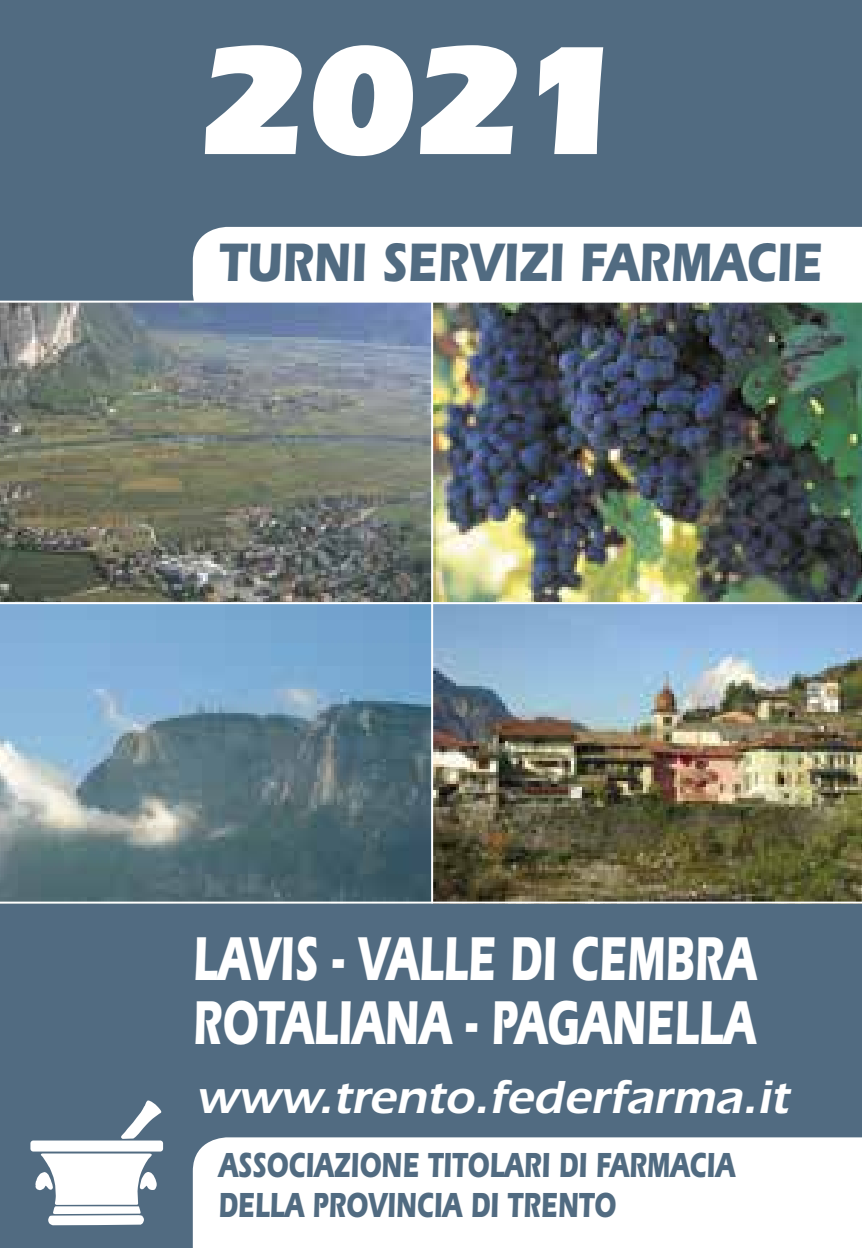
<style>
.page{position:relative;width:862px;height:1248px;background:#fff}
.page>*{position:absolute;margin:0;border:0;box-sizing:border-box;transform-origin:0 0}
.t1{font:900 160px "ITC Eras Std";color:#fff}
.t2{font:700 64px/64px "ITC Eras Std";color:#fff;scale:.65 1}
.t3{font:700 56px "ITC Eras Std";color:#516b81;scale:.8 1}
.t4{font:600 48px "ITC Eras Std";color:#fff}
.t5{font:700 36px/40px "ITC Eras Std";color:#516b81;scale:.7 1}
</style>
<div class="page">
<div style="left:0;top:0;width:862px;height:1247px;background:#516b81"></div>
<div style="left:193px;top:227px;width:669px;height:73px;background:#fff"></div>
<img style="left:0;top:302px;width:431px;height:599px">
<img style="left:433px;top:302px;width:429px;height:599px">
<hr style="left:0;top:300px;width:862px;height:2px;background:#fff">
<hr style="left:0;top:602px;width:862px;height:2px;background:#fff">
<hr style="left:0;top:901px;width:862px;height:2px;background:#fff">
<hr style="left:431px;top:300px;width:2px;height:603px;background:#fff">
<div style="left:193px;top:1137px;width:669px;height:110px;background:#fff"></div>
<svg style="left:30px;top:1100px;width:133px;height:125px"></svg>
<h1 class="t1" style="left:194px;top:10px;width:440px">2021</h1>
<h3 class="t3" style="left:219px;top:230px;width:755px">TURNI SERVIZI FARMACIE</h3>
<h2 class="t2" style="left:193px;top:926px;width:868px">LAVIS - VALLE DI CEMBRA<br>ROTALIANA - PAGANELLA</h2>
<h3 class="t4" style="left:196px;top:1068px;width:601px">www.trento.federfarma.it</h3>
<p class="t5" style="left:218px;top:1145px;width:739px">ASSOCIAZIONE TITOLARI DI FARMACIA<br>DELLA PROVINCIA DI TRENTO</p>
</div>
